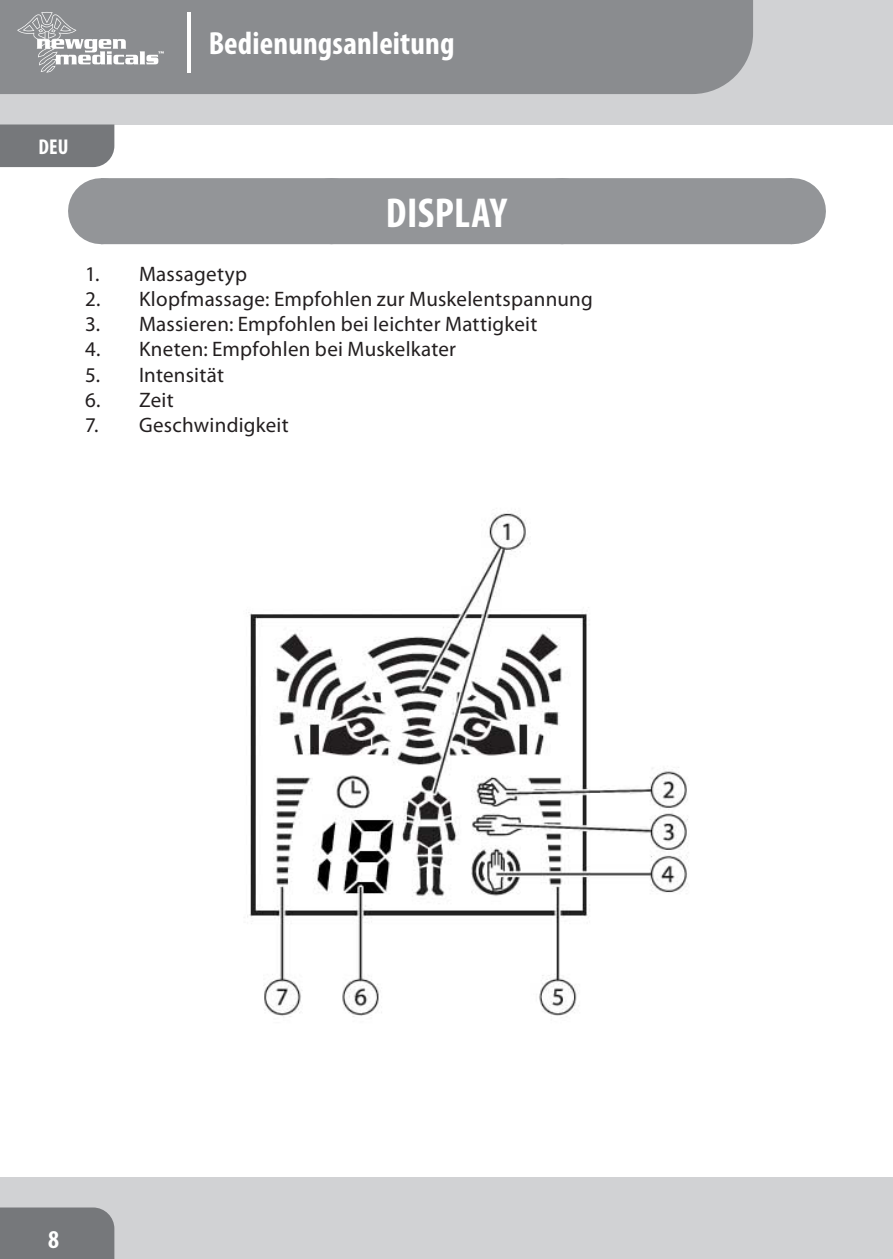
<style>
.page{position:relative;width:893px;height:1259px;background:#fff}
.page>*{position:absolute;margin:0;border:0;box-sizing:border-box;transform-origin:0 0}
.t1{font:700 condensed 42px "Myriad Pro";letter-spacing:.01em;color:#fff}
.t2{font:700 condensed 32.1px "Myriad Pro";letter-spacing:.005em;color:#fff}
.t3{font:700 condensed 25.8px "Myriad Pro";color:#fff}
.t4{font:700 condensed 21.6px "Myriad Pro";color:#fff}
.t5{font:21px "Myriad Pro";letter-spacing:.015em;color:#231f20}
</style>
<div class="page">
<div style="left:0;top:0;width:893px;height:124px;background:#d1d2d4"></div>
<div style="left:0;top:1177px;width:893px;height:82px;background:#d1d2d4"></div>
<div style="left:0;top:0;width:753px;height:94px;background:#8a8c8f"></div>
<div style="left:0;top:124px;width:114px;height:43px;background:#76787b"></div>
<div style="left:0;top:1207px;width:114px;height:52px;background:#76787b"></div>
<svg style="left:17px;top:12px;width:147px;height:61px;background:#a0a1a4"></svg>
<hr style="left:187px;top:12px;width:3px;height:61px;background:#fff">
<div style="left:101px;top:178px;width:691px;height:66px;background:#939598"></div>
<svg style="left:337px;top:178px;width:340px;height:1px"></svg>
<hr style="left:792px;top:178px;width:1px;height:66px;background:#939598">
<img style="left:247px;top:513px;width:442px;height:504px">
<h2 class="t2" style="left:209px;top:24px;width:247px">Bedienungsanleitung</h2>
<p class="t4" style="left:39px;top:133px;width:32px">DEU</p>
<h1 class="t1" style="left:386px;top:187px;width:123px">DISPLAY</h1>
<p class="t5" style="left:85px;top:261px;width:164px">1. Massagetyp</p>
<p class="t5" style="left:85px;top:286px;width:509px">2. Klopfmassage: Empfohlen zur Muskelentspannung</p>
<p class="t5" style="left:85px;top:311px;width:454px">3. Massieren: Empfohlen bei leichter Mattigkeit</p>
<p class="t5" style="left:85px;top:336px;width:373px">4. Kneten: Empfohlen bei Muskelkater</p>
<p class="t5" style="left:85px;top:361px;width:140px">5. Intensität</p>
<p class="t5" style="left:85px;top:387px;width:90px">6. Zeit</p>
<p class="t5" style="left:85px;top:412px;width:205px">7. Geschwindigkeit</p>
<p class="t3" style="left:48px;top:1222px;width:12px">8</p>
</div>
